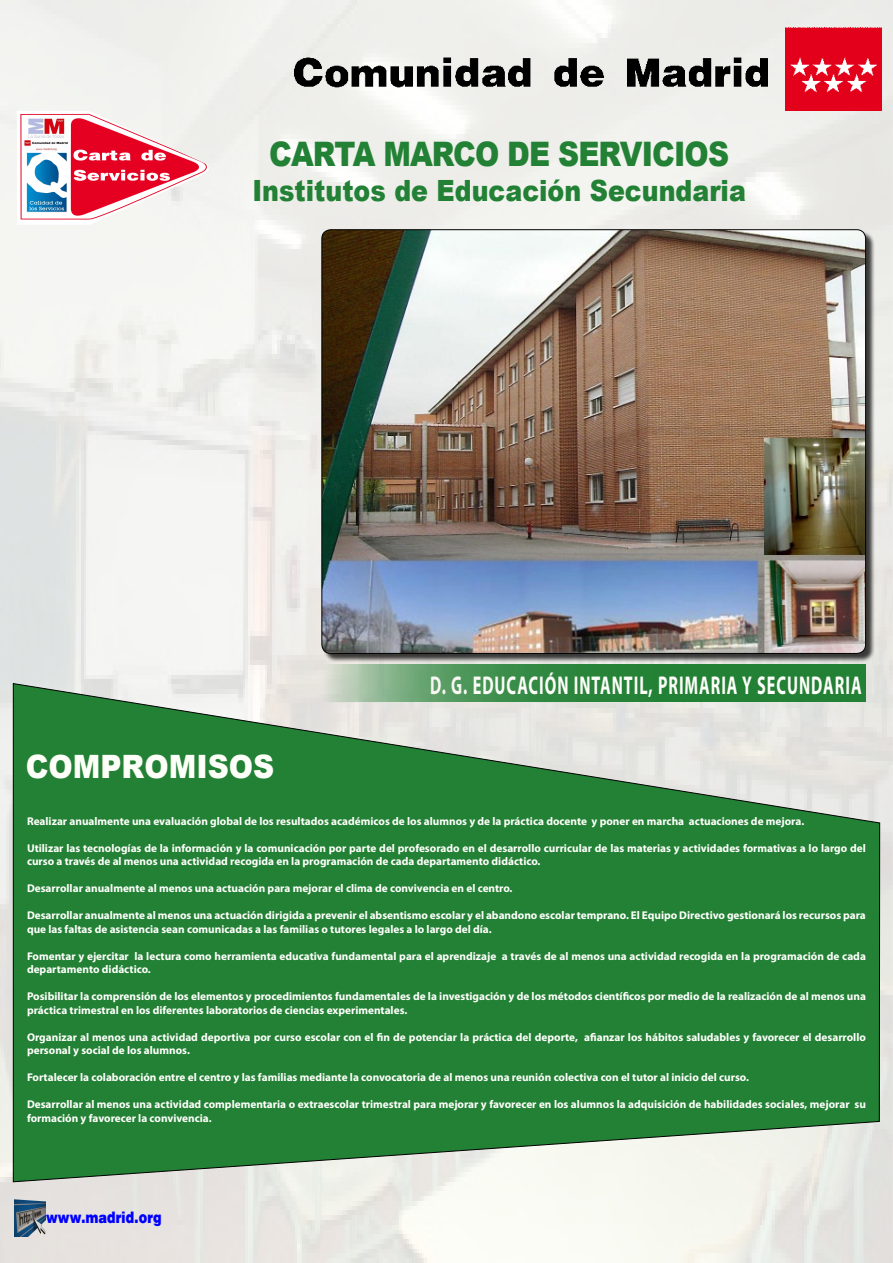
<style>
.page{position:relative;width:893px;height:1263px;background:#fff}
.page>*{position:absolute;margin:0;border:0;box-sizing:border-box;transform-origin:0 0}
.t1{font:900 33.75px "Arial";letter-spacing:-.03em;color:#228134;scale:.86 1}
.t2{font:900 32.17px "Arial";color:#fdfff8;scale:.91 1}
.t3{font:900 29.25px "Arial";color:#228134;scale:.87 1}
.t4{font:700 25.8px "Myriad Pro";letter-spacing:.06em;color:#fffffb;scale:.63 1}
.t5{font:900 17.85px "Helvetica";color:#00f;scale:.8 1}
.t6{font:700 11.25px/13.5px "Myriad Pro";color:#fffffc}
.s1{font-size:31.88px}
</style>
<div class="page">
<img style="left:0;top:0;width:893px;height:1263px">
<img style="left:295px;top:27px;width:587px;height:84px">
<svg style="left:12px;top:683px;width:868px;height:499px;background:#459353"></svg>
<div style="left:323px;top:230px;width:552px;height:433px;background:#000;opacity:.75"></div>
<img style="left:322px;top:230px;width:544px;height:423px">
<img style="left:17px;top:111px;width:192px;height:114px">
<svg style="left:321px;top:664px;width:545px;height:38px;background:#449251"></svg>
<p class="t1" style="left:269px;top:129px;width:536px">CARTA MARCO DE SERVICIOS</p>
<p class="t3" style="left:252px;top:169px;width:569px">Institutos de Educación Secundaria</p>
<h3 class="t4" style="left:430px;top:669px;width:686px">D. G. EDUCACIÓN INTANTIL, PRIMARIA Y SECUNDARIA</h3>
<p class="t2" style="left:26px;top:743px;width:275px">C<span class="s1">O</span>MPR<span class="s1">O</span>MIS<span class="s1">O</span>S</p>
<p class="t6" style="left:27px;top:814px;width:779px">Realizar anualmente una evaluación global de los resultados académicos de los alumnos y de la práctica docente y poner en marcha actuaciones de mejora.</p>
<p class="t6" style="left:27px;top:841px;width:840px">Utilizar las tecnologías de la información y la comunicación por parte del profesorado en el desarrollo curricular de las materias y actividades formativas a lo largo del curso a través de al menos una actividad recogida en la programación de cada departamento didáctico.</p>
<p class="t6" style="left:27px;top:881px;width:487px">Desarrollar anualmente al menos una actuación para mejorar el clima de convivencia en el centro.</p>
<p class="t6" style="left:27px;top:908px;width:840px">Desarrollar anualmente al menos una actuación dirigida a prevenir el absentismo escolar y el abandono escolar temprano. El Equipo Directivo gestionará los recursos para que las faltas de asistencia sean comunicadas a las familias o tutores legales a lo largo del día.</p>
<p class="t6" style="left:27px;top:949px;width:840px">Fomentar y ejercitar la lectura como herramienta educativa fundamental para el aprendizaje a través de al menos una actividad recogida en la programación de cada departamento didáctico.</p>
<p class="t6" style="left:27px;top:989px;width:840px">Posibilitar la comprensión de los elementos y procedimientos fundamentales de la investigación y de los métodos científicos por medio de la realización de al menos una práctica trimestral en los diferentes laboratorios de ciencias experimentales.</p>
<p class="t6" style="left:27px;top:1030px;width:840px">Organizar al menos una actividad deportiva por curso escolar con el fin de potenciar la práctica del deporte, afianzar los hábitos saludables y favorecer el desarrollo personal y social de los alumnos.</p>
<p class="t6" style="left:27px;top:1070px;width:723px">Fortalecer la colaboración entre el centro y las familias mediante la convocatoria de al menos una reunión colectiva con el tutor al inicio del curso.</p>
<p class="t6" style="left:27px;top:1097px;width:840px">Desarrollar al menos una actividad complementaria o extraescolar trimestral para mejorar y favorecer en los alumnos la adquisición de habilidades sociales, mejorar su formación y favorecer la convivencia.</p>
<p class="t5" style="left:46px;top:1210px;width:146px">www.madrid.org</p>
</div>
